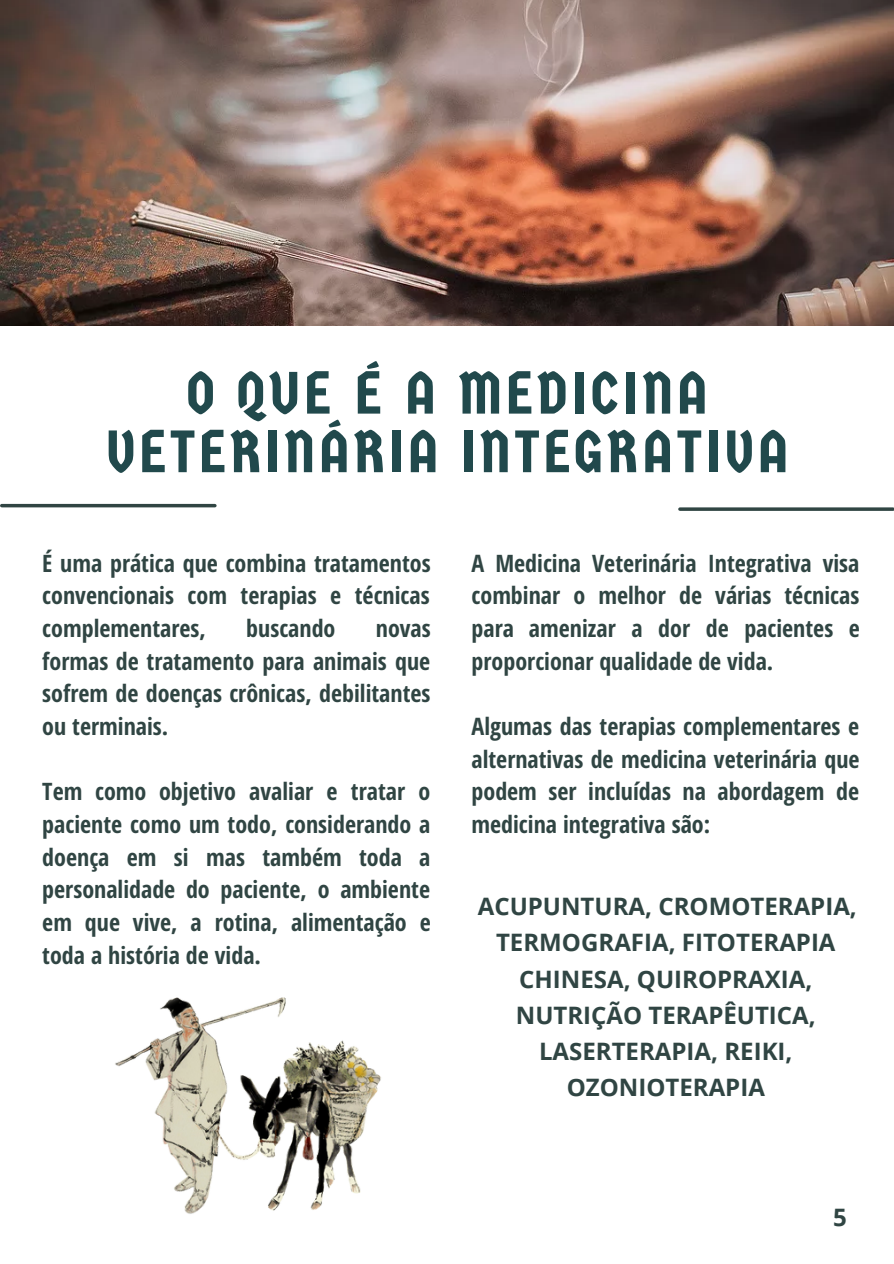
<style>
.page{position:relative;width:894px;height:1264px;background:#fff}
.page>*{position:absolute;margin:0;border:0;box-sizing:border-box;transform-origin:0 0}
.t1{font:59.55px/58.5px "Germania One";letter-spacing:.065em;color:#21494c;text-align:center}
.t2{font:700 24px/32.7px "Open Sans Hebrew Condensed";color:#304543;text-align:justify}
.t3{font:700 24px/36px "Open Sans";color:#304543;text-align:center}
</style>
<div class="page">
<img style="left:0;top:0;width:893px;height:325px">
<hr style="left:2px;top:504px;width:213px;height:3px;background:#304543">
<svg style="left:679px;top:507px;width:213px;height:4px"></svg>
<img style="left:115px;top:997px;width:266px;height:217px">
<h1 class="t1" style="left:106px;top:364px;width:683px">O QUE É A MEDICINA<br>VETERINÁRIA INTEGRATIVA</h1>
<p class="t2" style="left:42px;top:546px;width:390px">É uma prática que combina tratamentos convencionais com terapias e técnicas complementares,</p>
<p class="t2" style="left:246px;top:611px;width:91px">buscando</p>
<p class="t2" style="left:42px;top:611px;width:390px;text-indent:333px">novas formas de tratamento para animais que sofrem de doenças crônicas, debilitantes ou terminais.</p>
<p class="t2" style="left:42px;top:774px;width:390px">Tem como objetivo avaliar e tratar o paciente como um todo, considerando a doença em si mas também toda a personalidade do paciente, o ambiente em que vive, a rotina, alimentação e toda a história de vida.</p>
<p class="t2" style="left:471px;top:546px;width:390px">A Medicina Veterinária Integrativa visa combinar o melhor de várias técnicas para amenizar a dor de pacientes e proporcionar qualidade de vida.</p>
<p class="t2" style="left:471px;top:709px;width:389px">Algumas das terapias complementares e alternativas de medicina veterinária que podem ser incluídas na abordagem de medicina integrativa são:</p>
<p class="t3" style="left:477px;top:888px;width:380px">ACUPUNTURA, CROMOTERAPIA,<br>TERMOGRAFIA, FITOTERAPIA<br>CHINESA, QUIROPRAXIA,<br>NUTRIÇÃO TERAPÊUTICA,<br>LASERTERAPIA, REIKI,<br>OZONIOTERAPIA</p>
<p class="t3" style="left:833px;top:1198px;width:15px">5</p>
</div>
